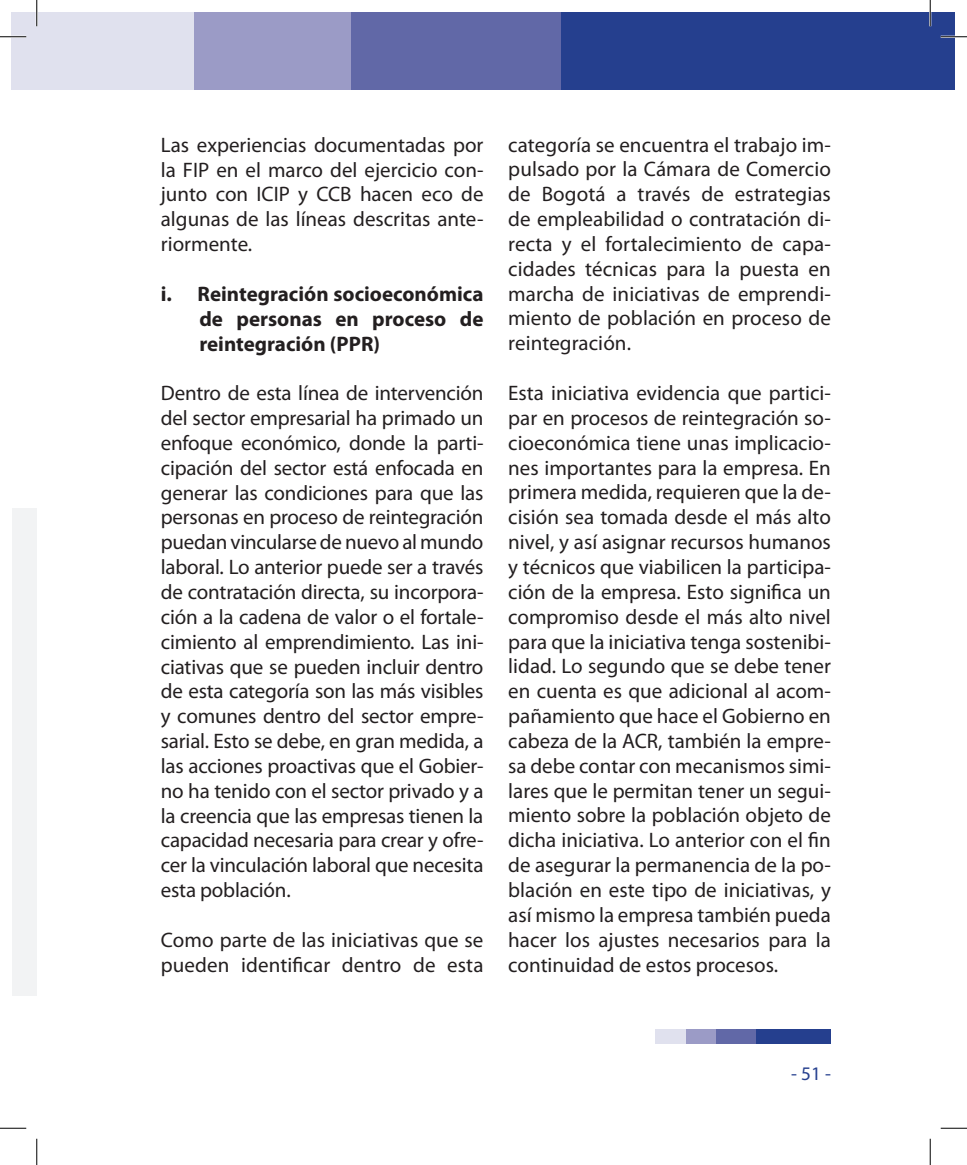
<style>
.page{position:relative;width:967px;height:1165px;background:#fff}
.page>*{position:absolute;margin:0;border:0;box-sizing:border-box;transform-origin:0 0}
.t1{font:21px/24.8px "Myriad Pro";color:#231f20;text-align:justify}
.t2{font:700 21px/24.8px "Myriad Pro";color:#231f20;text-align:justify}
.t3{font:19.25px "Myriad Pro";color:#253f8e}
</style>
<div class="page">
<div style="left:12px;top:12px;width:25px;height:77px;background:#e0e1ee"></div>
<div style="left:556px;top:12px;width:398px;height:77px;background:#253f8e"></div>
<div style="left:349px;top:12px;width:212px;height:77px;background:#6168a7"></div>
<div style="left:193px;top:12px;width:157px;height:77px;background:#9b9bc6"></div>
<div style="left:37px;top:12px;width:157px;height:77px;background:#e0e1ee"></div>
<div style="left:754px;top:1029px;width:76px;height:15px;background:#253f8e"></div>
<div style="left:715px;top:1029px;width:40px;height:15px;background:#6168a7"></div>
<div style="left:685px;top:1029px;width:30px;height:15px;background:#9b9bc6"></div>
<div style="left:655px;top:1029px;width:30px;height:15px;background:#e0e1ee"></div>
<div style="left:12px;top:508px;width:25px;height:487px;background:#f2f3f4"></div>
<hr style="left:0;top:36px;width:26px;height:2px;background:#fff">
<hr style="left:940px;top:36px;width:26px;height:2px;background:#fff">
<hr style="left:36px;top:0;width:2px;height:26px;background:#fff">
<hr style="left:929px;top:0;width:2px;height:26px;background:#fff">
<svg style="left:0;top:36px;width:26px;height:1px"></svg>
<svg style="left:940px;top:36px;width:26px;height:1px"></svg>
<svg style="left:0;top:1128px;width:26px;height:1px"></svg>
<svg style="left:940px;top:1128px;width:26px;height:1px"></svg>
<svg style="left:36px;top:0;width:1px;height:26px"></svg>
<svg style="left:36px;top:1139px;width:1px;height:26px"></svg>
<svg style="left:929px;top:0;width:1px;height:26px"></svg>
<svg style="left:929px;top:1139px;width:1px;height:26px"></svg>
<p class="t1" style="left:161px;top:132px;width:324px">Las experiencias documentadas por la FIP en el marco del ejercicio con&shy;junto con ICIP y CCB hacen eco de algunas de las líneas descritas ante&shy;riormente.</p>
<p class="t2" style="left:199px;top:281px;width:285px;text-indent:-38px">i. Reintegración socioeconómica de personas en proceso de reintegración (PPR)</p>
<p class="t1" style="left:161px;top:380px;width:324px">Dentro de esta línea de intervención del sector empresarial ha primado un enfoque económico, donde la parti&shy;cipación del sector está enfocada en generar las condiciones para que las personas en proceso de reintegración puedan vincularse de nuevo al mundo laboral. Lo anterior puede ser a través de contratación directa, su incorpora&shy;ción a la cadena de valor o el fortale&shy;cimiento al emprendimiento. Las ini&shy;ciativas que se pueden incluir dentro de esta categoría son las más visibles y comunes dentro del sector empre&shy;sarial. Esto se debe, en gran medida, a las acciones proactivas que el Gobier&shy;no ha tenido con el sector privado y a la creencia que las empresas tienen la capacidad necesaria para crear y ofre&shy;cer la vinculación laboral que necesita esta población.</p>
<p class="t1" style="left:161px;top:927px;width:324px">Como parte de las iniciativas que se pueden identificar dentro de esta</p>
<p class="t1" style="left:508px;top:132px;width:324px">categoría se encuentra el trabajo im&shy;pulsado por la Cámara de Comercio de Bogotá a través de estrategias de empleabilidad o contratación di&shy;recta y el fortalecimiento de capa&shy;cidades técnicas para la puesta en marcha de iniciativas de emprendi&shy;miento de población en proceso de reintegración.</p>
<p class="t1" style="left:508px;top:380px;width:324px">Esta iniciativa evidencia que partici&shy;par en procesos de reintegración so&shy;cioeconómica tiene unas implicacio&shy;nes importantes para la empresa. En primera medida, requieren que la de&shy;cisión sea tomada desde el más alto nivel, y así asignar recursos humanos y técnicos que viabilicen la participa&shy;ción de la empresa. Esto significa un compromiso desde el más alto nivel para que la iniciativa tenga sostenibi&shy;lidad. Lo segundo que se debe tener en cuenta es que adicional al acom&shy;pañamiento que hace el Gobierno en cabeza de la ACR, también la empre&shy;sa debe contar con mecanismos simi&shy;lares que le permitan tener un segui&shy;miento sobre la población objeto de dicha iniciativa. Lo anterior con el fin de asegurar la permanencia de la po&shy;blación en este tipo de iniciativas, y así mismo la empresa también pueda hacer los ajustes necesarios para la continuidad de estos procesos.</p>
<p class="t3" style="left:791px;top:1061px;width:41px">- 51 -</p>
</div>
